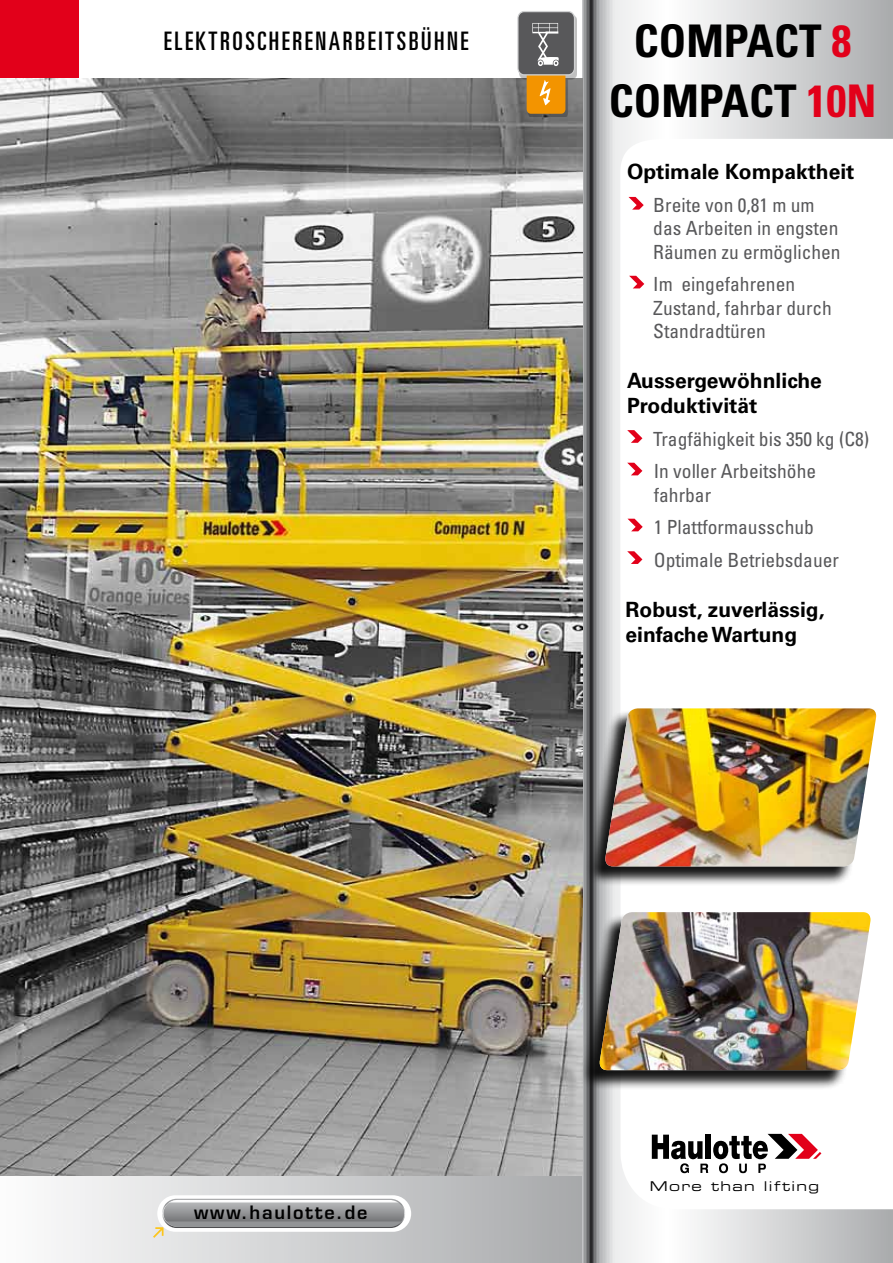
<style>
.page{position:relative;width:893px;height:1263px;background:#fff}
.page>*{position:absolute;margin:0;border:0;box-sizing:border-box;transform-origin:0 0}
.t1{font:700 condensed 45px/60px "Univers";color:#000;text-align:center}
.t2{font:ultra-condensed 25.5px "Univers";letter-spacing:.1em;color:#000}
.t3{font:700 21px/25.2px "Univers";color:#000}
.t4{font:condensed 19.5px/23.4px "Univers";color:#58585a}
.t5{font:600 18px "Eurostile";letter-spacing:.1em;color:#000}
.t6{font:13.5px "Eurostile Extended Two";letter-spacing:.1em;color:#000}
.s1{color:#e2001a}
</style>
<div class="page">
<div style="left:0;top:1177px;width:589px;height:86px;background:linear-gradient(to right,#fdfdfe,#a7a8aa)"></div>
<div style="left:157px;top:1195px;width:254px;height:37px;background:linear-gradient(to right,#fefefe,#fff);border-radius:18px"></div>
<div style="left:162px;top:1199px;width:243px;height:29px;background:#aaabad;border-radius:15px"></div>
<svg style="left:153px;top:1200px;width:251px;height:38px"></svg>
<svg style="left:582px;top:0;width:311px;height:1263px"></svg>
<div style="left:0;top:0;width:79px;height:79px;background:#e2001a"></div>
<img style="left:0;top:79px;width:583px;height:1097px">
<div style="left:580px;top:914px;width:289px;height:176px;background:#000;opacity:.91"></div>
<img style="left:598px;top:912px;width:272px;height:158px">
<div style="left:586px;top:710px;width:289px;height:176px;background:#000;opacity:.91"></div>
<img style="left:604px;top:708px;width:272px;height:158px">
<div style="left:519px;top:14px;width:58px;height:103px;background:#000;opacity:.25"></div>
<div style="left:527px;top:70px;width:38px;height:44px;background:#f39400;border-radius:4px"></div>
<div style="left:518px;top:12px;width:56px;height:63px;background:#58585a;border-radius:6px"></div>
<div style="left:517px;top:11px;width:58px;height:64px;border:1px solid #d0d1d2;border-radius:6px"></div>
<svg style="left:532px;top:23px;width:27px;height:43px"></svg>
<svg style="left:539px;top:80px;width:12px;height:26px"></svg>
<svg style="left:629px;top:276px;width:15px;height:12px"></svg>
<svg style="left:628px;top:197px;width:16px;height:13px"></svg>
<svg style="left:627px;top:463px;width:15px;height:12px"></svg>
<svg style="left:627px;top:430px;width:15px;height:13px"></svg>
<svg style="left:627px;top:551px;width:15px;height:13px"></svg>
<svg style="left:627px;top:519px;width:16px;height:12px"></svg>
<h2 class="t2" style="left:164px;top:26px;width:306px">ELEKTROSCHERENARBEITSBÜHNE</h2>
<h1 class="t1" style="left:609px;top:11px;width:269px">COMPACT <span class="s1">8<br></span>COMPACT <span class="s1">10N</span></h1>
<p class="t3" style="left:627px;top:160px;width:229px">Optimale Kompaktheit</p>
<p class="t4" style="left:653px;top:193px;width:189px">Breite von 0,81 m um das Arbeiten in engsten<br>Räumen zu ermöglichen</p>
<p class="t4" style="left:653px;top:272px;width:180px">Im eingefahrenen<br>Zustand, fahrbar durch<br>Standradtüren</p>
<p class="t3" style="left:627px;top:368px;width:196px">Aussergewöhnliche<br>Produktivität</p>
<p class="t4" style="left:653px;top:427px;width:218px">Tragfähigkeit bis 350 kg (C8)</p>
<p class="t4" style="left:654px;top:459px;width:164px">In voller Arbeitshöhe fahrbar</p>
<p class="t4" style="left:654px;top:515px;width:162px">1 Plattformausschub</p>
<p class="t4" style="left:654px;top:548px;width:187px">Optimale Betriebsdauer</p>
<p class="t3" style="left:626px;top:597px;width:200px">Robust, zuverlässig, einfache Wartung</p>
<p class="t5" style="left:194px;top:1201px;width:175px">www.haulotte.de</p>
<p class="t6" style="left:650px;top:1177px;width:171px">More than lifting</p>
</div>
